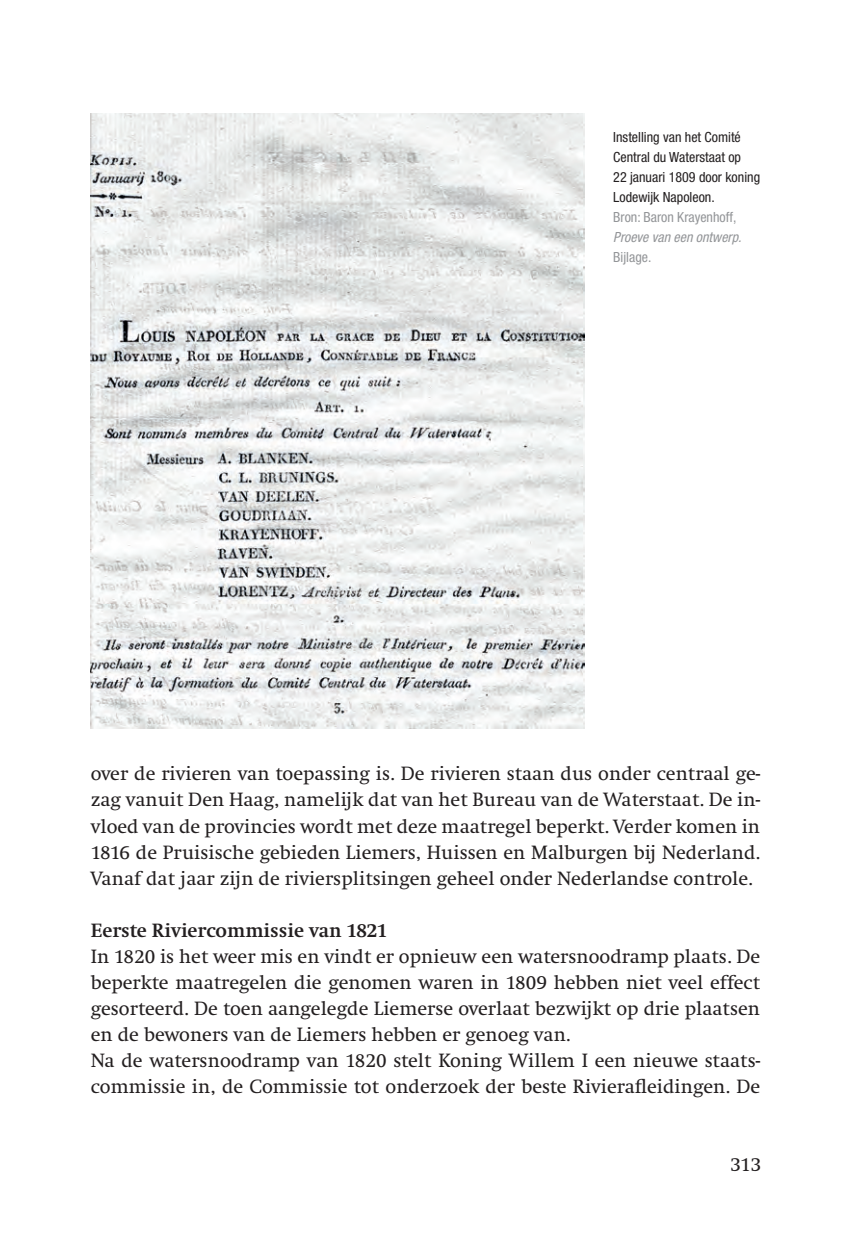
<style>
.page{position:relative;width:851px;height:1248px;background:#fff}
.page>*{position:absolute;margin:0;border:0;box-sizing:border-box;transform-origin:0 0}
.t1{font:20px/26px "Swift";color:#231f20;text-align:justify}
.t2{font:700 20px "Swift";color:#231f20}
.t3{font:condensed 14px/20px "Helvetica Neue";color:#231f20}
.t4{font:condensed 14px "Helvetica Neue";color:#939598}
.t5{font:italic condensed 14px "Helvetica Neue";color:#939598}
</style>
<div class="page">
<img style="left:91px;top:113px;width:493px;height:615px">
<p class="t3" style="left:613px;top:126px;width:148px">Instelling van het Comité<br>Central du Waterstaat op<br>22 januari 1809 door koning<br>Lodewijk Napoleon.</p>
<p class="t4" style="left:613px;top:208px;width:125px">Bron: Baron Krayenhoff,</p>
<p class="t5" style="left:613px;top:228px;width:130px">Proeve van een ontwerp.</p>
<p class="t4" style="left:613px;top:248px;width:40px">Bijlage.</p>
<p class="t1" style="left:91px;top:761px;width:670px">over de rivieren van toepassing is. De rivieren staan dus onder centraal ge&shy;zag vanuit Den Haag, namelijk dat van het Bureau van de Waterstaat. De in&shy;vloed van de provincies wordt met deze maatregel beperkt. Verder komen in 1816 de Pruisische gebieden Liemers, Huissen en Malburgen bij Nederland.<br>Vanaf dat jaar zijn de riviersplitsingen geheel onder Nederlandse controle.</p>
<p class="t2" style="left:91px;top:919px;width:298px">Eerste Riviercommissie van 1821</p>
<p class="t1" style="left:91px;top:943px;width:670px;text-align:left">In 1820 is het weer mis en vindt er opnieuw een watersnoodramp plaats. De beperkte maatregelen die genomen waren in 1809 hebben niet veel effect gesorteerd. De toen aangelegde Liemerse overlaat bezwijkt op drie plaatsen en de bewoners van de Liemers hebben er genoeg van.<br>Na de watersnoodramp van 1820 stelt Koning Willem I een nieuwe staats&shy;commissie in, de Commissie tot onderzoek der beste Rivierafleidingen. De</p>
<p class="t1" style="left:730px;top:1151px;width:32px">313</p>
</div>
